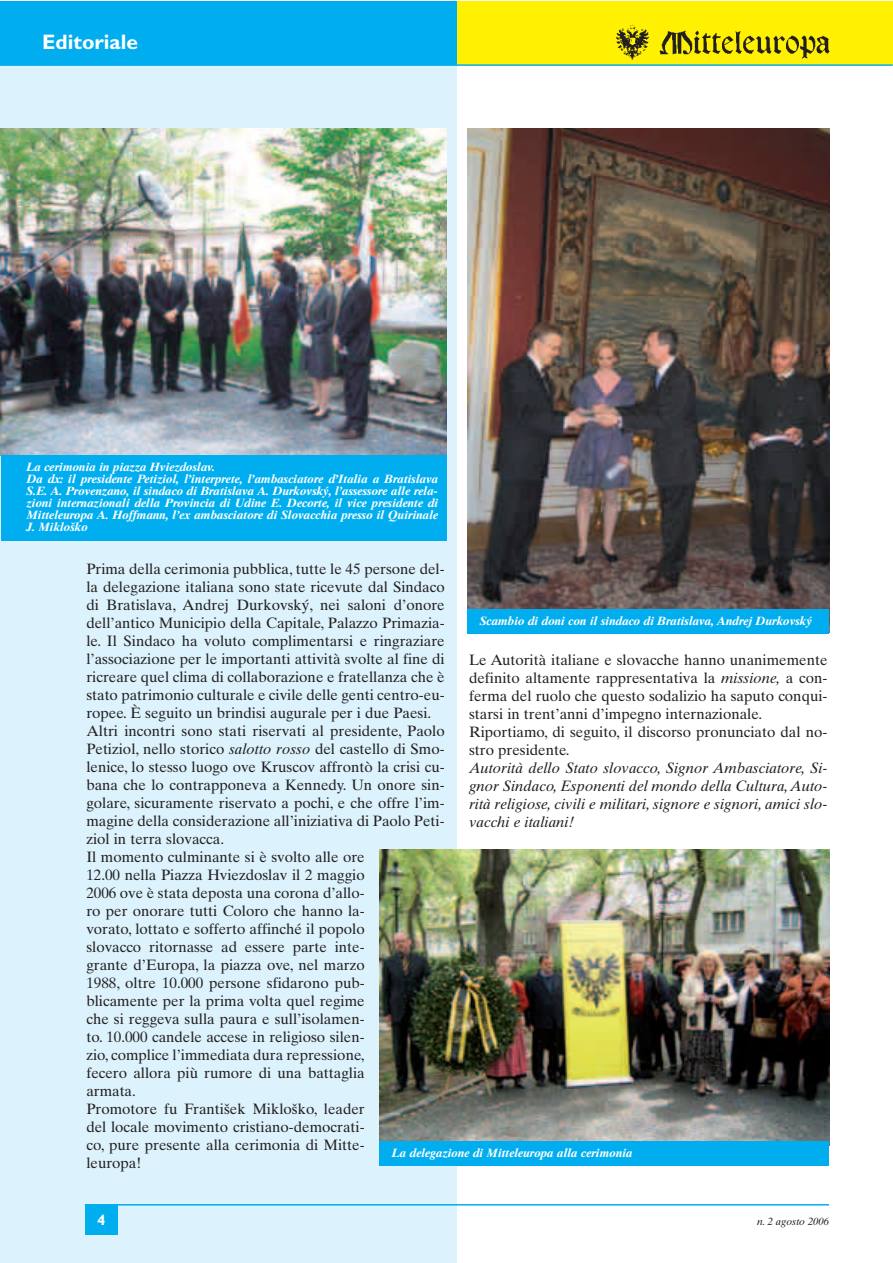
<style>
.page{position:relative;width:893px;height:1263px;background:#fff}
.page>*{position:absolute;margin:0;border:0;box-sizing:border-box;transform-origin:0 0}
.t1{font:700 21px "Gill Sans";color:#fff}
.t2{font:15px/18px "Times Ten";color:#231f20}
.t3{font:italic 15px/18px "Times Ten";color:#231f20;text-align:justify}
.t4{font:700 15px "Gill Sans";color:#fff}
.t5{font:italic 700 12px/12px "Times Ten";letter-spacing:-.015em;color:#fff}
.t6{font:italic 10.5px "Times Ten";color:#231f20}
.s1{font-family:"Times Ten East A"}
.s2{font-style:italic}
</style>
<div class="page">
<div style="left:1px;top:65px;width:456px;height:1197px;background:#dcf2fc"></div>
<div style="left:1px;top:1px;width:456px;height:64px;background:#00aeef"></div>
<div style="left:457px;top:1px;width:436px;height:64px;background:#fff101"></div>
<div style="left:85px;top:1205px;width:33px;height:29px;background:#00aeef"></div>
<img style="left:659px;top:30px;width:171px;height:29px">
<img style="left:616px;top:24px;width:33px;height:36px">
<hr style="left:85px;top:1204px;width:744px;height:1px;background:#00aeef">
<hr style="left:1px;top:64px;width:892px;height:2px;background:#00aeef">
<img style="left:468px;top:129px;width:361px;height:480px">
<img style="left:380px;top:849px;width:449px;height:292px">
<img style="left:1px;top:129px;width:445px;height:326px">
<div style="left:1px;top:455px;width:445px;height:85px;background:#00aeef"></div>
<div style="left:380px;top:1141px;width:449px;height:24px;background:#00aeef"></div>
<div style="left:468px;top:609px;width:361px;height:25px;background:#00aeef"></div>
<h1 class="t1" style="left:42px;top:34px;width:97px">Editoriale</h1>
<p class="t5" style="left:26px;top:462px;width:413px">La cerimonia in piazza Hviezdoslav.<br>Da dx: il presidente Petiziol, l’interprete, l’ambasciatore d’Italia a Bratislava S.E. A. Provenzano, il sindaco di Bratislava A. Durkovsk<span class="s1">ý</span>, l’assessore alle rela&shy;zioni internazionali della Provincia di Udine E. Decorte, il vice presidente di Mitteleuropa A. Hoffmann, l’ex ambasciatore di Slovacchia presso il Quirinale J. Miklo<span class="s1">š</span>ko</p>
<p class="t2" style="left:86px;top:561px;width:360px">Prima della cerimonia pubblica, tutte le 45 persone del&shy;la delegazione italiana sono state ricevute dal Sindaco di Bratislava, Andrej Durkovsk<span class="s1">ý</span>, nei saloni d’onore dell’antico Municipio della Capitale, Palazzo Primazia&shy;le. Il Sindaco ha voluto complimentarsi e ringraziare l’associazione per le importanti attività svolte al fine di ricreare quel clima di collaborazione e fratellanza che è stato patrimonio culturale e civile delle genti centro-eu&shy;ropee. È seguito un brindisi augurale per i due Paesi.<br>Altri incontri sono stati riservati al presidente, Paolo Petiziol, nello storico <span class="s2">salotto rosso</span> del castello di Smo&shy;lenice, lo stesso luogo ove Kruscov affrontò la crisi cu&shy;bana che lo contrapponeva a Kennedy. Un onore sin&shy;golare, sicuramente riservato a pochi, e che offre l’im&shy;magine della considerazione all’iniziativa di Paolo Peti&shy;ziol in terra slovacca.<br>Il momento culminante si è svolto alle ore<br>12.00 nella Piazza Hviezdoslav il 2 maggio<br>2006 ove è stata deposta una corona d’allo-<br>ro per onorare tutti Coloro che hanno la-<br>vorato, lottato e sofferto affinché il popolo<br>slovacco ritornasse ad essere parte inte-<br>grante d’Europa, la piazza ove, nel marzo<br>1988, oltre 10.000 persone sfidarono pub-<br>blicamente per la prima volta quel regime<br>che si reggeva sulla paura e sull’isolamen-<br>to. 10.000 candele accese in religioso silen-<br>zio, complice l’immediata dura repressione,<br>fecero allora più rumore di una battaglia<br>armata.<br>Promotore fu Franti<span class="s1">š</span>ek Miklo<span class="s1">š</span>ko, leader<br>del locale movimento cristiano-democrati-<br>co, pure presente alla cerimonia di Mitte-<br>leuropa!</p>
<p class="t5" style="left:480px;top:616px;width:334px">Scambio di doni con il sindaco di Bratislava, Andrej Durkovsk<span class="s1">ý</span></p>
<p class="t2" style="left:469px;top:652px;width:360px">Le Autorità italiane e slovacche hanno unanimemente definito altamente rappresentativa la <span class="s2">missione,</span> a con&shy;ferma del ruolo che questo sodalizio ha saputo conqui&shy;starsi in trent’anni d’impegno internazionale.<br>Riportiamo, di seguito, il discorso pronunciato dal no&shy;stro presidente.</p>
<p class="t3" style="left:469px;top:760px;width:360px">Autorità dello Stato slovacco, Signor Ambasciatore, Si&shy;gnor Sindaco, Esponenti del mondo della Cultura, Auto&shy;rità religiose, civili e militari, signore e signori, amici slo&shy;vacchi e italiani!</p>
<p class="t5" style="left:392px;top:1148px;width:242px">La delegazione di Mitteleuropa alla cerimonia</p>
<p class="t4" style="left:97px;top:1214px;width:10px">4</p>
<p class="t6" style="left:757px;top:1217px;width:73px">n. 2 agosto 2006</p>
</div>
